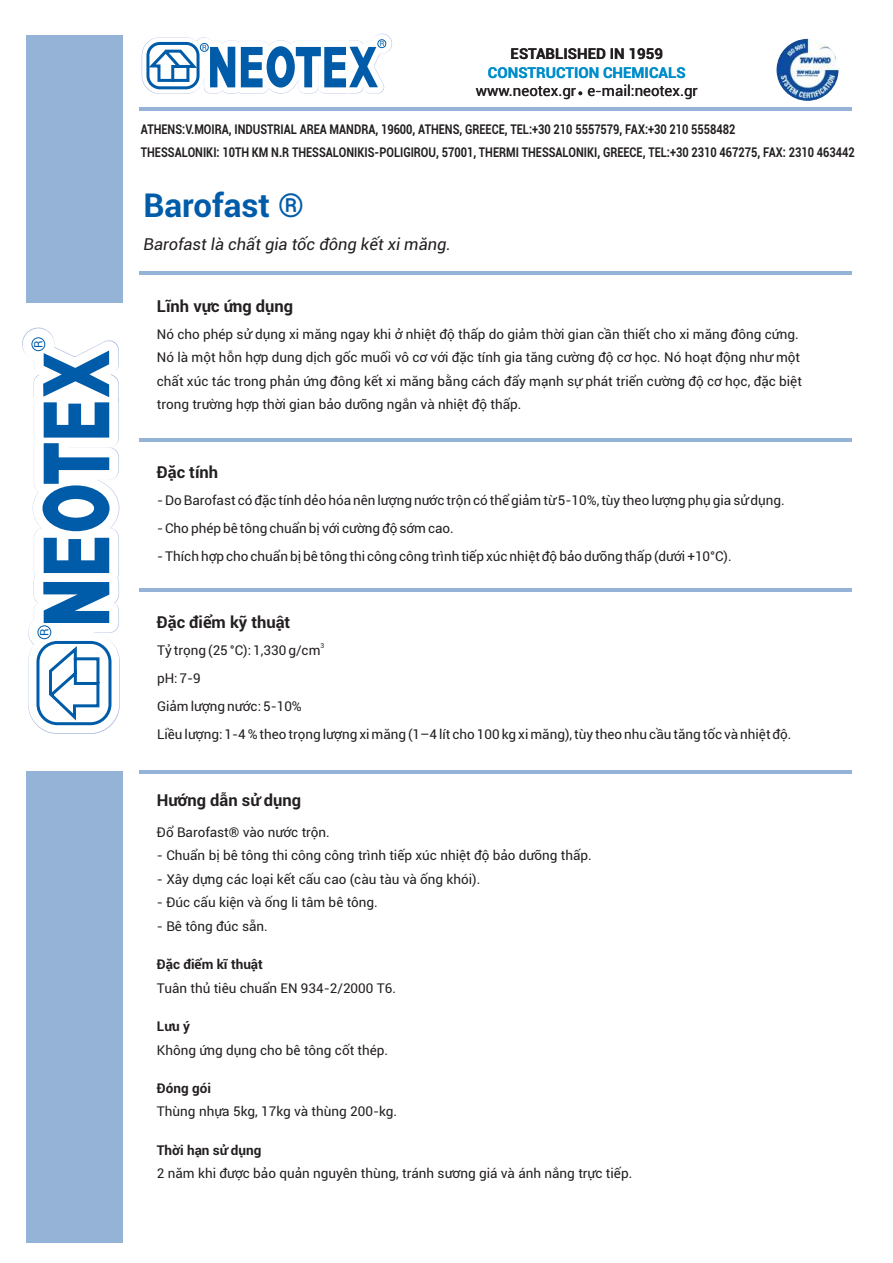
<style>
.page{position:relative;width:893px;height:1263px;background:#fff}
.page>*{position:absolute;margin:0;border:0;box-sizing:border-box;transform-origin:0 0}
.t1{font:700 33px "Roboto";color:#005ca8}
.t2{font:700 16.5px "Roboto";color:#231f20}
.t3{font:italic 16.5px "Roboto";color:#231f20}
.t4{font:15px "Roboto";color:#231f20}
.t5{font:700 15px "Roboto";color:#008ecb}
.t6{font:700 15px "Roboto";color:#231f20}
.t7{font:13.5px/23.4px "Roboto";color:#231f20}
.t8{font:700 13.5px/23.4px "Roboto";color:#231f20;scale:.82 1}
.t9{font:700 13.5px "Roboto";color:#231f20}
.t10{font:11.55px "Roboto";color:#005ca8}
.t11{font:7.2px "Roboto";color:#005ca8}
.t12{font:6.75px "Roboto";color:#231f20}
</style>
<div class="page">
<hr style="left:139px;top:271px;width:713px;height:3px;background:#94b3d6">
<hr style="left:139px;top:108px;width:713px;height:3px;background:#94b3d6">
<div style="left:26px;top:35px;width:96px;height:267px;background:#94b3d6"></div>
<div style="left:26px;top:771px;width:96px;height:472px;background:#94b3d6"></div>
<hr style="left:139px;top:589px;width:713px;height:3px;background:#94b3d6">
<hr style="left:139px;top:770px;width:713px;height:3px;background:#94b3d6">
<hr style="left:139px;top:439px;width:713px;height:3px;background:#94b3d6">
<svg style="left:578px;top:91px;width:4px;height:4px"></svg>
<img style="left:776px;top:39px;width:62px;height:62px;border-radius:50%">
<svg style="left:139px;top:33px;width:259px;height:75px"></svg>
<div style="left:146px;top:42px;width:54px;height:47px;border:3px solid #005ca8;border-radius:12px"></div>
<div style="left:200px;top:43px;width:9px;height:9px;border:1px solid #005ca8;border-radius:50%"></div>
<div style="left:377px;top:39px;width:9px;height:9px;border:1px solid #005ca8;border-radius:50%"></div>
<div style="left:349px;top:63px;width:6px;height:9px;background:#fff"></div>
<svg style="left:22px;top:327px;width:141px;height:407px"></svg>
<svg style="left:32px;top:338px;width:78px;height:386px"></svg>
<div style="left:36px;top:641px;width:75px;height:84px;border:3px solid #005ca8;border-radius:19px"></div>
<div style="left:38px;top:625px;width:13px;height:14px;border:1px solid #005ca8;border-radius:50%"></div>
<div style="left:32px;top:337px;width:13px;height:14px;border:1px solid #005ca8;border-radius:50%"></div>
<div style="left:70px;top:392px;width:12px;height:5px;background:#fff"></div>
<p class="t10" style="left:34px;top:348px;width:9px;rotate:-90deg">R</p>
<p class="t10" style="left:40px;top:636px;width:9px;rotate:-90deg">R</p>
<p class="t11" style="left:202px;top:45px;width:6px">R</p>
<p class="t11" style="left:380px;top:41px;width:6px">R</p>
<p class="t6" style="left:511px;top:48px;width:154px">ESTABLISHED IN 1959</p>
<p class="t4" style="left:476px;top:85px;width:224px">www.neotex.gr e-mail:neotex.gr</p>
<p class="t5" style="left:488px;top:66px;width:199px">CONSTRUCTION CHEMICALS</p>
<p class="t8" style="left:141px;top:119px;width:872px">ATHENS:V.MOIRA, INDUSTRIAL AREA MANDRA, 19600, ATHENS, GREECE, TEL:+30 210 5557579, FAX:+30 210 5558482<br>THESSALONIKI: 10TH KM N.R THESSALONIKIS-POLIGIROU, 57001, THERMI THESSALONIKI, GREECE, TEL:+30 2310 467275, FAX: 2310 463442</p>
<h1 class="t1" style="left:144px;top:192px;width:162px">Barofast ®</h1>
<p class="t3" style="left:144px;top:237px;width:309px">Barofast là chất gia tốc đông kết xi măng.</p>
<p class="t2" style="left:157px;top:299px;width:138px">Lĩnh vực ứng dụng</p>
<p class="t7" style="left:157px;top:324px;width:646px">Nó cho phép sử dụng xi măng ngay khi ở nhiệt độ thấp do giảm thời gian cần thiết cho xi măng đông cứng.<br>Nó là một hỗn hợp dung dịch gốc muối vô cơ với đặc tính gia tăng cường độ cơ học. Nó hoạt động như một chất xúc tác trong phản ứng đông kết xi măng bằng cách đẩy mạnh sự phát triển cường độ cơ học, đặc biệt trong trường hợp thời gian bảo dưỡng ngắn và nhiệt độ thấp.</p>
<p class="t2" style="left:157px;top:465px;width:63px">Đặc tính</p>
<p class="t7" style="left:157px;top:490px;width:629px">- Do Barofast có đặc tính dẻo hóa nên lượng nước trộn có thể giảm từ 5-10%, tùy theo lượng phụ gia sử dụng.</p>
<p class="t7" style="left:157px;top:518px;width:298px">- Cho phép bê tông chuẩn bị với cường độ sớm cao.</p>
<p class="t7" style="left:157px;top:545px;width:576px">- Thích hợp cho chuẩn bị bê tông thi công công trình tiếp xúc nhiệt độ bảo dưỡng thấp (dưới +10°C).</p>
<p class="t2" style="left:157px;top:615px;width:135px">Đặc điểm kỹ thuật</p>
<p class="t12" style="left:320px;top:643px;width:5px">3</p>
<p class="t7" style="left:157px;top:638px;width:636px;line-height:27.9px">Tỷ trọng (25 °C): 1,330 g/cm<br>pH: 7-9<br>Giảm lượng nước: 5-10%<br>Liều lượng: 1-4 % theo trọng lượng xi măng (1–4 lít cho 100 kg xi măng), tùy theo nhu cầu tăng tốc và nhiệt độ.</p>
<p class="t2" style="left:157px;top:793px;width:146px">Hướng dẫn sử dụng</p>
<p class="t7" style="left:157px;top:822px;width:175px">Đổ Barofast® vào nước trộn.</p>
<p class="t7" style="left:157px;top:845px;width:436px">- Chuẩn bị bê tông thi công công trình tiếp xúc nhiệt độ bảo dưỡng thấp.</p>
<p class="t7" style="left:157px;top:869px;width:325px">- Xây dựng các loại kết cấu cao (càu tàu và ống khói).</p>
<p class="t7" style="left:157px;top:892px;width:223px">- Đúc cấu kiện và ống li tâm bê tông.</p>
<p class="t7" style="left:157px;top:915px;width:112px">- Bê tông đúc sẵn.</p>
<p class="t9" style="left:157px;top:959px;width:108px">Đặc điểm kĩ thuật</p>
<p class="t7" style="left:157px;top:977px;width:241px">Tuân thủ tiêu chuẩn EN 934-2/2000 T6.</p>
<p class="t9" style="left:157px;top:1021px;width:35px">Lưu ý</p>
<p class="t7" style="left:157px;top:1039px;width:233px">Không ứng dụng cho bê tông cốt thép.</p>
<p class="t9" style="left:157px;top:1083px;width:56px">Đóng gói</p>
<p class="t7" style="left:157px;top:1101px;width:242px">Thùng nhựa 5kg, 17kg và thùng 200-kg.</p>
<p class="t9" style="left:157px;top:1145px;width:106px">Thời hạn sử dụng</p>
<p class="t7" style="left:157px;top:1163px;width:477px">2 năm khi được bảo quản nguyên thùng, tránh sương giá và ánh nắng trực tiếp.</p>
</div>
